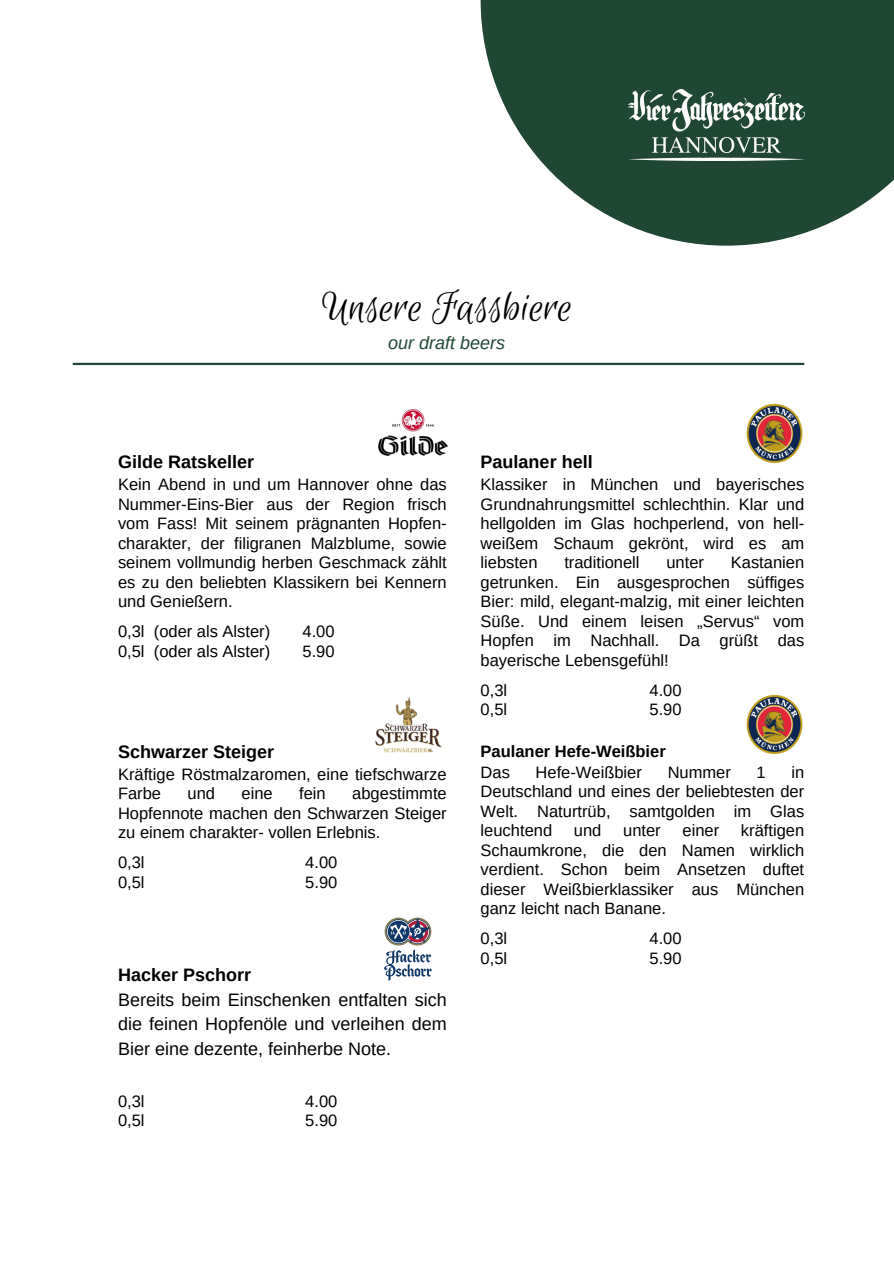
<style>
.page{position:relative;width:894px;height:1264px;background:#fff}
.page>*{position:absolute;margin:0;border:0;box-sizing:border-box;transform-origin:0 0}
.t1{font:46.05px "Euphoria Script";color:#000}
.t2{font:18px/24.8px "Arimo";color:#000;text-align:justify}
.t3{font:700 18px "Arimo";color:#000}
.t4{font:italic 18px "Arimo";color:#204734}
.t5{font:16.5px/19.5px "Arimo";color:#000;text-align:justify}
.t6{font:700 16.5px "Arimo";color:#000}
</style>
<div class="page">
<hr style="left:73px;top:363px;width:731px;height:2px;background:#204734">
<img style="left:378px;top:410px;width:69px;height:46px">
<img style="left:375px;top:697px;width:67px;height:56px">
<img style="left:746px;top:403px;width:57px;height:61px">
<img style="left:746px;top:694px;width:57px;height:61px">
<svg style="left:480px;top:0;width:413px;height:246px;fill:#204734"></svg>
<img style="left:628px;top:89px;width:176px;height:71px">
<img style="left:384px;top:917px;width:47px;height:63px">
<p class="t1" style="left:321px;top:283px;width:253px">Unsere Fassbiere</p>
<p class="t4" style="left:388px;top:332px;width:118px">our draft beers</p>
<p class="t3" style="left:118px;top:452px;width:137px">Gilde Ratskeller</p>
<p class="t5" style="left:118px;top:474px;width:330px">Kein Abend in und um Hannover ohne das Nummer-Eins-Bier aus der Region frisch vom Fass! Mit seinem prägnanten Hopfen&shy;charakter, der filigranen Malzblume, sowie seinem vollmundig herben Geschmack zählt es zu den beliebten Klassikern bei Kennern und Genießern.</p>
<p class="t5" style="left:118px;top:621px;width:154px">0,3l (oder als Alster)</p>
<p class="t5" style="left:302px;top:621px;width:34px">4.00</p>
<p class="t5" style="left:118px;top:641px;width:28px">0,5l</p>
<p class="t5" style="left:154px;top:641px;width:118px">(oder als Alster)</p>
<p class="t5" style="left:302px;top:641px;width:34px">5.90</p>
<p class="t3" style="left:118px;top:742px;width:157px">Schwarzer Steiger</p>
<p class="t5" style="left:118px;top:764px;width:330px">Kräftige Röstmalzaromen, eine tiefschwarze<br>Farbe</p>
<p class="t5" style="left:118px;top:784px;width:330px;text-indent:234px">abgestimmte Hopfennote machen den Schwarzen Steiger zu einem charakter- vollen Erlebnis.</p>
<p class="t5" style="left:118px;top:853px;width:28px">0,3l</p>
<p class="t5" style="left:305px;top:853px;width:34px">4.00</p>
<p class="t5" style="left:118px;top:872px;width:28px">0,5l</p>
<p class="t5" style="left:305px;top:872px;width:34px">5.90</p>
<p class="t5" style="left:187px;top:784px;width:29px">und</p>
<p class="t5" style="left:241px;top:784px;width:33px">eine</p>
<p class="t5" style="left:299px;top:784px;width:28px">fein</p>
<p class="t3" style="left:118px;top:964px;width:134px">Hacker Pschorr</p>
<p class="t2" style="left:118px;top:986px;width:330px">Bereits beim Einschenken entfalten sich die feinen Hopfenöle und verleihen dem Bier eine dezente, feinherbe Note.</p>
<p class="t5" style="left:118px;top:1091px;width:28px">0,3l</p>
<p class="t5" style="left:305px;top:1091px;width:34px">4.00</p>
<p class="t5" style="left:118px;top:1110px;width:28px">0,5l</p>
<p class="t5" style="left:305px;top:1110px;width:34px">5.90</p>
<p class="t3" style="left:480px;top:452px;width:113px">Paulaner hell</p>
<p class="t5" style="left:480px;top:474px;width:325px">Klassiker in München und bayerisches Grundnahrungsmittel schlechthin. Klar und hellgolden im Glas hochperlend, von hell&shy;weißem Schaum gekrönt, wird es am liebsten</p>
<p class="t5" style="left:480px;top:552px;width:325px;text-indent:250px">Kastanien getrunken. Ein ausgesprochen süffiges Bier: mild, elegant-malzig, mit einer leichten Süße. Und einem leisen „Servus“ vom Hopfen im Nachhall. Da grüßt das bayerische Lebensgefühl!</p>
<p class="t5" style="left:480px;top:680px;width:28px">0,3l</p>
<p class="t5" style="left:649px;top:680px;width:34px">4.00</p>
<p class="t5" style="left:480px;top:699px;width:28px">0,5l</p>
<p class="t5" style="left:649px;top:699px;width:34px">5.90</p>
<p class="t6" style="left:480px;top:742px;width:187px">Paulaner Hefe-Weißbier</p>
<p class="t5" style="left:480px;top:762px;width:31px">Das</p>
<p class="t5" style="left:535px;top:762px;width:108px">Hefe-Weißbier</p>
<p class="t5" style="left:667px;top:762px;width:65px">Nummer</p>
<p class="t5" style="left:756px;top:762px;width:11px">1</p>
<p class="t5" style="left:564px;top:552px;width:77px">traditionell</p>
<p class="t5" style="left:666px;top:552px;width:39px">unter</p>
<p class="t5" style="left:480px;top:762px;width:325px;text-indent:311px">in Deutschland und eines der beliebtesten der Welt. Naturtrüb, samtgolden im Glas leuchtend</p>
<p class="t5" style="left:480px;top:820px;width:325px;text-indent:260px">kräftigen Schaumkrone, die den Namen wirklich verdient. Schon beim Ansetzen duftet dieser Weißbierklassiker aus München ganz leicht nach Banane.</p>
<p class="t5" style="left:480px;top:928px;width:28px">0,3l</p>
<p class="t5" style="left:649px;top:928px;width:34px">4.00</p>
<p class="t5" style="left:480px;top:948px;width:28px">0,5l</p>
<p class="t5" style="left:649px;top:948px;width:34px">5.90</p>
<p class="t5" style="left:573px;top:820px;width:29px">und</p>
<p class="t5" style="left:623px;top:820px;width:39px">unter</p>
<p class="t5" style="left:682px;top:820px;width:38px">einer</p>
</div>
